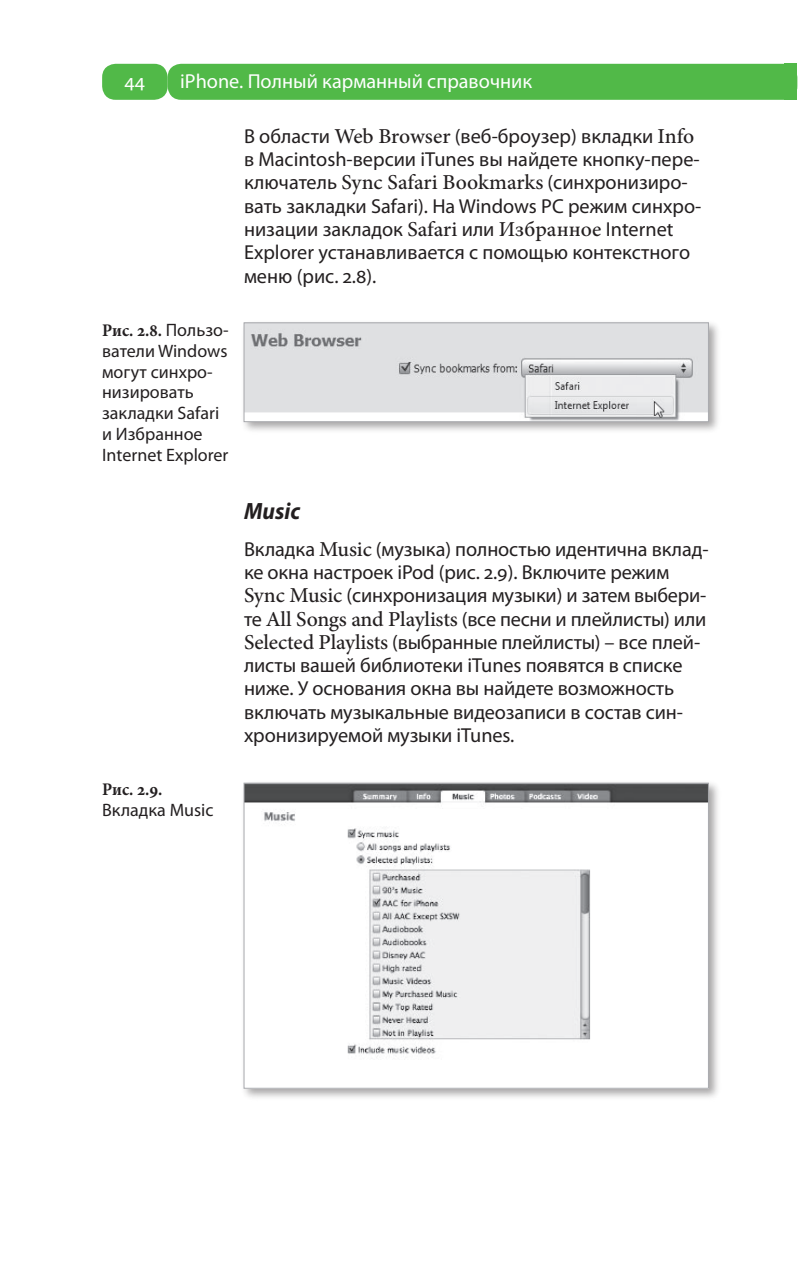
<style>
.page{position:relative;width:798px;height:1276px;background:#fff}
.page>*{position:absolute;margin:0;border:0;box-sizing:border-box;transform-origin:0 0}
.t1{font:italic 700 23.62px "Myriad Pro";color:#231f20;scale:.95 1}
.t2{font:20.25px/23.4px "Myriad Pro";letter-spacing:-.005em;color:#231f20}
.t3{font:20.25px "Myriad Pro";color:#fff}
.t4{font:18px/20.7px "Myriad Pro";color:#231f20}
.t5{font:700 17.78px "Minion Pro";color:#231f20;scale:.95 1}
.s1{font-family:"Minion Pro";font-weight:500;font-size:21.15px}
.s2{font-family:"Myriad Pro";font-weight:400;font-size:18px}
</style>
<div class="page">
<div style="left:167px;top:64px;width:630px;height:36px;background:#51b948;border-radius:14px"></div>
<div style="left:102px;top:64px;width:65px;height:36px;background:#51b948;border-radius:14px"></div>
<div style="left:784px;top:64px;width:13px;height:36px;background:#51b948"></div>
<hr style="left:797px;top:64px;width:1px;height:36px;background:#51b948">
<div style="left:239px;top:318px;width:483px;height:117px;background:#231f20;opacity:.4"></div>
<img style="left:246px;top:324px;width:460px;height:96px">
<div style="left:244px;top:322px;width:464px;height:100px;border:1px solid #a8a9ad"></div>
<div style="left:239px;top:778px;width:483px;height:323px;background:#231f20;opacity:.4"></div>
<img style="left:246px;top:785px;width:460px;height:301px">
<div style="left:244px;top:783px;width:464px;height:305px;border:1px solid #a8a9ad"></div>
<p class="t3" style="left:124px;top:69px;width:22px">44</p>
<p class="t3" style="left:180px;top:69px;width:353px">iPhone. Полный карманный справочник</p>
<p class="t2" style="left:244px;top:124px;width:458px">В области <span class="s1">Web Browser</span> (веб-броузер) вкладки <span class="s1">Info </span>в Macintosh-версии iTunes вы найдете кнопку-пере&shy;ключатель <span class="s1">Sync Safari Bookmarks</span> (синхронизиро&shy;вать закладки Safari). На Windows PC режим синхро&shy;низации закладок <span class="s1">Safari</span> или <span class="s1">Избранное</span> Internet Explorer устанавливается с помощью контекстного меню (рис. 2.8).</p>
<p class="t5" style="left:102px;top:318px;width:134px">Рис. 2.8. <span class="s2">Пользо-</span></p>
<p class="t4" style="left:102px;top:340px;width:128px">ватели Windows могут синхро&shy;низировать закладки Safari и Избранное<br>Internet Explorer</p>
<p class="t1" style="left:244px;top:495px;width:60px">Music</p>
<p class="t2" style="left:244px;top:537px;width:466px">Вкладка <span class="s1">Music</span> (музыка) полностью идентична вклад&shy;ке окна настроек iPod (рис. 2.9). Включите режим <span class="s1">Sync Music</span> (синхронизация музыки) и затем выбери&shy;те <span class="s1">All Songs and Playlists</span> (все песни и плейлисты) или <span class="s1">Selected Playlists</span> (выбранные плейлисты) – все плей&shy;листы вашей библиотеки iTunes появятся в списке ниже. У основания окна вы найдете возможность включать музыкальные видеозаписи в состав син&shy;хронизируемой музыки iTunes.</p>
<p class="t5" style="left:102px;top:777px;width:65px">Рис. 2.9.</p>
<p class="t4" style="left:102px;top:799px;width:113px">Вкладка Music</p>
</div>
